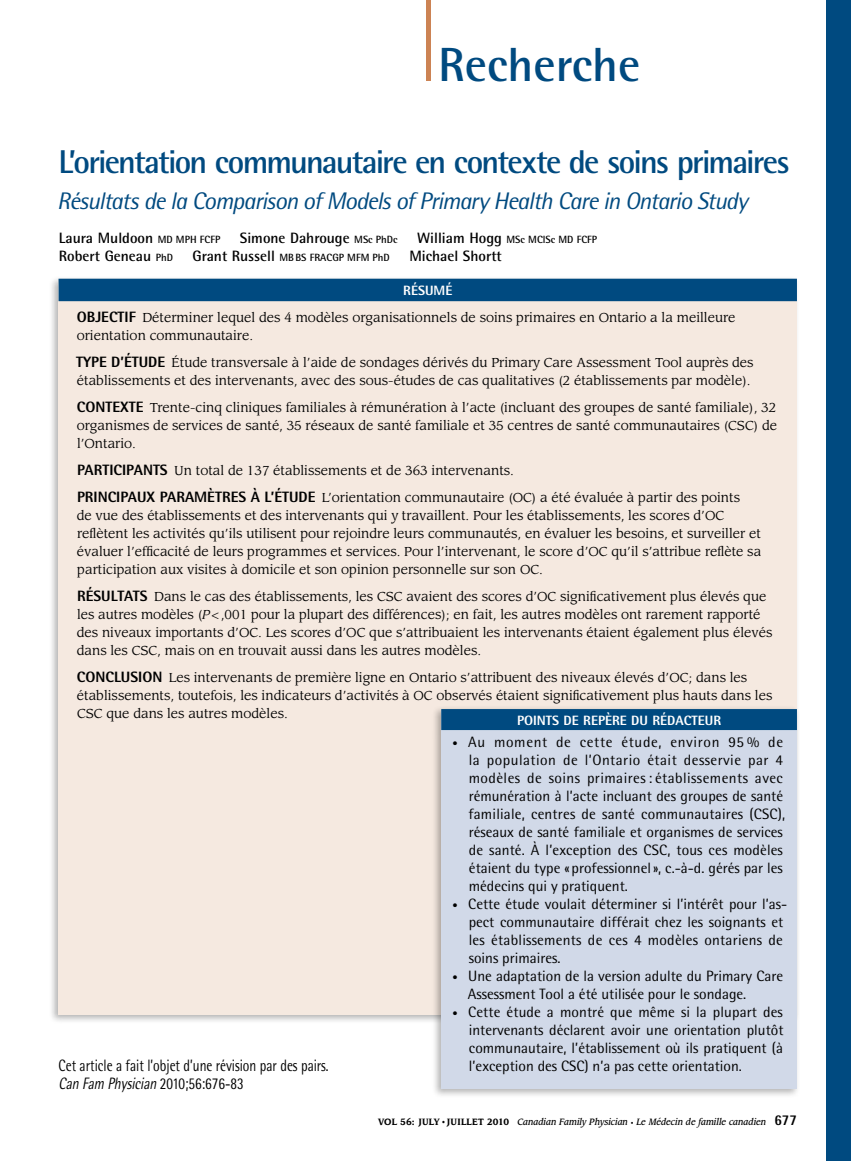
<style>
.page{position:relative;width:851px;height:1161px;background:#fff}
.page>*{position:absolute;margin:0;border:0;box-sizing:border-box;transform-origin:0 0}
.t1{font:700 48px "Rotis Semi Sans Std";color:#004a80}
.t2{font:700 33px "Rotis Semi Sans Std";letter-spacing:-.055em;color:#004a80}
.t3{font:italic 24px "Rotis Semi Sans Std";letter-spacing:-.045em;color:#004a80}
.t4{font:16.5px "Rotis Semi Sans Std";color:#000;scale:.8 1}
.t5{font:italic 16.5px "Rotis Semi Sans Std";color:#000;scale:.8 1}
.t6{font:15px/18px "Rotis Semi Sans Std";color:#000}
.t7{font:700 15px "Rotis Semi Sans Std";color:#000}
.t8{font:800 13.5px "Rotis Semi Sans Std";color:#fff}
.t9{font:12.75px/18px "Leawood Std";color:#000}
.t10{font:700 10.5px "Rotis Semi Sans Std";color:#000}
.t11{font:italic 500 9px "Leawood Std";color:#000;scale:.9 1}
.s1{font-size:10.5px}
.s2{font-size:15px}
.s3{font-family:"Rotis Semi Sans Std";font-weight:800;font-size:15px}
.s4{font-style:italic}
.s5{font-style:normal}
.s6{font-weight:700;font-style:normal}
.s7{font-family:"Times";font-weight:400;font-style:normal}
.s8{font-style:normal;font-size:6px}
.s9{font-family:"Rotis Semi Sans Std";font-weight:800;font-style:normal;font-size:15px}
</style>
<div class="page">
<div style="left:826px;top:0;width:24px;height:1161px;background:#004a80"></div>
<div style="left:49px;top:275px;width:751px;height:749px;background:#000;opacity:.3"></div>
<div style="left:58px;top:279px;width:738px;height:736px;background:#f5e9e0"></div>
<div style="left:58px;top:279px;width:738px;height:22px;background:#004a80"></div>
<div style="left:431px;top:705px;width:369px;height:393px;background:#000;opacity:.3"></div>
<div style="left:441px;top:711px;width:355px;height:378px;background:#d1d9e8"></div>
<div style="left:441px;top:709px;width:355px;height:21px;background:#004a80"></div>
<div style="left:426px;top:0;width:5px;height:81px;background:#cc8354"></div>
<h1 class="t1" style="left:438px;top:36px;width:203px">Recherche</h1>
<h2 class="t2" style="left:59px;top:141px;width:732px">L’orientation communautaire en contexte de soins primaires</h2>
<h3 class="t3" style="left:57px;top:186px;width:692px">Résultats de la Comparison of Models of Primary Health Care in Ontario Study</h3>
<p class="t7" style="left:59px;top:229px;width:163px">Laura Muldoon <span class="s1">MD MPH FCFP</span></p>
<p class="t7" style="left:240px;top:229px;width:159px">Simone Dahrouge <span class="s1">MSc PhDc</span></p>
<p class="t10" style="left:417px;top:233px;width:181px"><span class="s2">William Hogg</span> MSc MClSc MD FCFP</p>
<p class="t7" style="left:59px;top:247px;width:115px">Robert Geneau <span class="s1">PhD</span></p>
<p class="t10" style="left:192px;top:251px;width:199px"><span class="s2">Grant Russell</span> MBBS FRACGP MFM PhD</p>
<p class="t7" style="left:409px;top:247px;width:94px">Michael Shortt</p>
<p class="t8" style="left:403px;top:282px;width:25px">RÉSUM</p>
<p class="t8" style="left:445px;top:282px;width:9px">É</p>
<p class="t9" style="left:77px;top:309px;width:660px"><span class="s3">OBJECTIF</span> Déterminer lequel des 4 modèles organisationnels de soins primaires en Ontario a la meilleure orientation communautaire.</p>
<p class="t9" style="left:76px;top:354px;width:679px"><span class="s3">TYPE D’ÉTUDE</span> Étude transversale à l’aide de sondages dérivés du Primary Care Assessment Tool auprès des établissements et des intervenants, avec des sous-études de cas qualitatives (2 établissements par modèle).</p>
<p class="t9" style="left:77px;top:399px;width:702px;text-align:justify"><span class="s3">CONTEXTE</span> Trente-cinq cliniques familiales à rémunération à l’acte (incluant des groupes de santé familiale), 32 organismes de services de santé, 35 réseaux de santé familiale et 35 centres de santé communautaires (CSC) de l’Ontario.</p>
<p class="t9" style="left:77px;top:457px;width:664px;line-height:27px"><span class="s3">PARTICIPANTS</span> Un total de 137 établissements et de 363 intervenants.<br><span class="s3">PRINCIPAUX PARAMÈTRES À L’ÉTUDE</span> L’orientation communautaire (OC) a été évaluée à partir des points</p>
<p class="t9" style="left:77px;top:507px;width:686px">de vue des établissements et des intervenants qui y travaillent. Pour les établissements, les scores d’OC reflètent les activités qu’ils utilisent pour rejoindre leurs communautés, en évaluer les besoins, et surveiller et évaluer l’efficacité de leurs programmes et services. Pour l’intervenant, le score d’OC qu’il s’attribue reflète sa participation aux visites à domicile et son opinion personnelle sur son OC.</p>
<p class="t9" style="left:77px;top:588px;width:697px"><span class="s3">RÉSULTATS</span> Dans le cas des établissements, les CSC avaient des scores d’OC significativement plus élevés que les autres modèles (<span class="s4">P</span>&lt;,001 pour la plupart des différences); en fait, les autres modèles ont rarement rapporté des niveaux importants d’OC. Les scores d’OC que s’attribuaient les intervenants étaient également plus élevés dans les CSC, mais on en trouvait aussi dans les autres modèles.</p>
<p class="t9" style="left:77px;top:669px;width:697px"><span class="s3">CONCLUSION</span> Les intervenants de première ligne en Ontario s’attribuent des niveaux élevés d’OC; dans les établissements, toutefois, les indicateurs d’activités à OC observés étaient significativement plus hauts dans les<br>CSC que dans les autres modèles.</p>
<p class="t8" style="left:517px;top:712px;width:15px">POINTS</p>
<p class="t8" style="left:563px;top:712px;width:28px">DE REPÈRE</p>
<p class="t8" style="left:631px;top:712px;width:45px">DU RÉDACTEUR</p>
<p class="t6" style="left:468px;top:733px;width:318px;text-indent:-16px"><span class="s1">•</span> Au moment de cette étude, environ 95 % de la population de l’Ontario était desservie par 4 modèles de soins primaires : établissements avec rémunération à l’acte incluant des groupes de santé familiale, centres de santé communautaires (CSC), réseaux de santé familiale et organismes de services de santé. À l’exception des CSC, tous ces modèles étaient du type «professionnel», c.-à-d. gérés par les médecins qui y pratiquent.</p>
<p class="t6" style="left:468px;top:895px;width:320px;text-indent:-16px"><span class="s1">•</span> Cette étude voulait déterminer si l’intérêt pour l’as&shy;pect communautaire différait chez les soignants et les établissements de ces 4 modèles ontariens de soins primaires.</p>
<p class="t6" style="left:468px;top:967px;width:316px;text-indent:-16px"><span class="s1">•</span> Une adaptation de la version adulte du Primary Care<br>Assessment Tool a été utilisée pour le sondage.</p>
<p class="t6" style="left:469px;top:1003px;width:316px;text-align:justify;text-indent:-16px"><span class="s1">•</span> Cette étude a montré que même si la plupart des intervenants déclarent avoir une orientation plutôt communautaire, l’établissement où ils pratiquent (à</p>
<p class="t4" style="left:59px;top:1056px;width:339px">Cet article a fait l’objet d’une révision par des pairs.</p>
<p class="t6" style="left:469px;top:1057px;width:274px">l’exception des CSC) n’a pas cette orientation.</p>
<p class="t5" style="left:59px;top:1074px;width:233px">CanFamPhysician<span class="s5">2010;56:676-83</span></p>
<p class="t11" style="left:378px;top:1116px;width:467px"><span class="s6">VOL 56: JULY</span> <span class="s7">•</span> <span class="s6">JUILLET 2010</span> Canadian Family Physician <span class="s8">•</span> Le Médecin de famille canadien <span class="s9">677</span></p>
</div>
